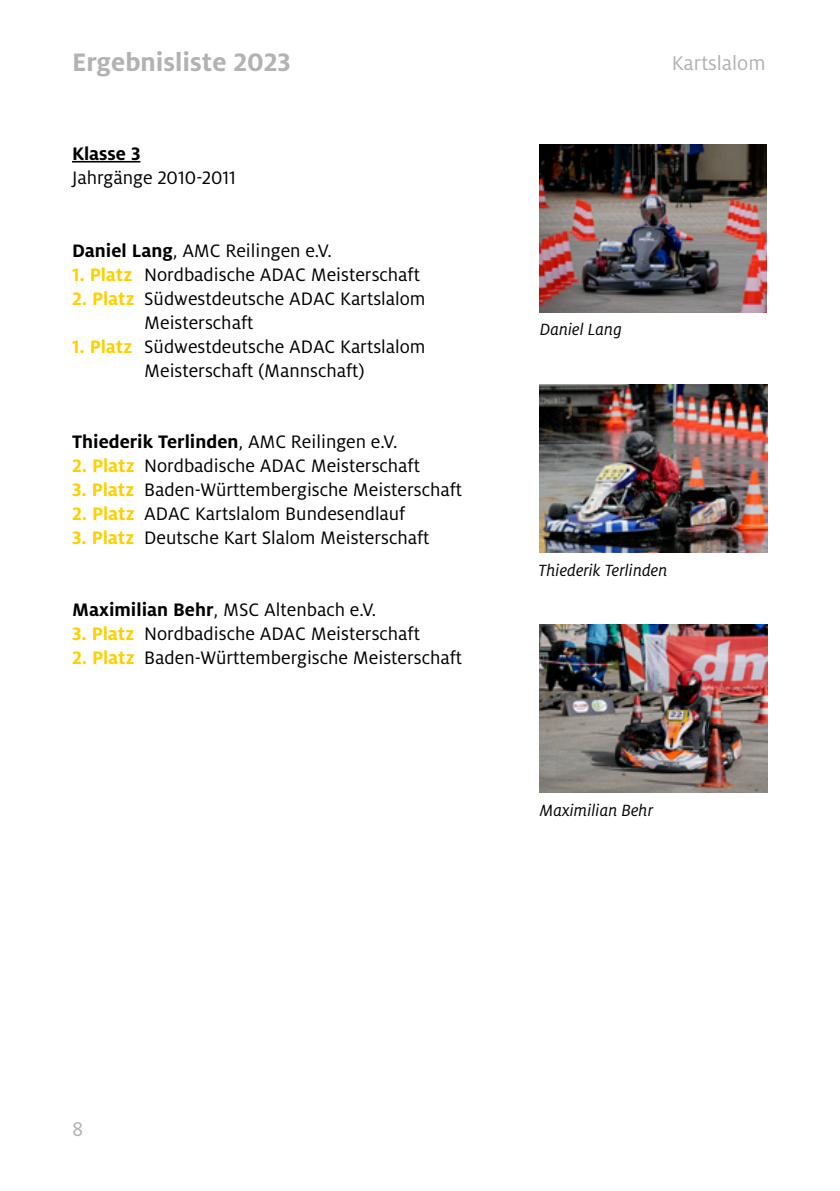
<style>
.page{position:relative;width:840px;height:1191px;background:#fff}
.page>*{position:absolute;margin:0;border:0;box-sizing:border-box;transform-origin:0 0}
.t1{font:700 28px "Milo ADAC";color:#b3b2b2}
.t2{font:22px "Milo ADAC";color:#b3b2b2}
.t3{font:20px/24px "Milo ADAC";color:#000}
.t4{font:700 20px "Milo ADAC";color:#000}
.t5{font:italic 18px "Milo ADAC";color:#000}
.s1{font-weight:700}
.s2{font-weight:700;color:#ffd000}
.s3{font-weight:400}
</style>
<div class="page">
<hr style="left:72px;top:161px;width:68px;height:1px;background:#000">
<img style="left:539px;top:144px;width:227px;height:168px">
<img style="left:539px;top:384px;width:227px;height:168px">
<img style="left:539px;top:624px;width:227px;height:168px">
<h1 class="t1" style="left:72px;top:47px;width:220px">Ergebnisliste 2023</h1>
<p class="t2" style="left:671px;top:51px;width:95px">Kartslalom</p>
<p class="t4" style="left:72px;top:142px;width:70px">Klasse 3</p>
<p class="t3" style="left:72px;top:166px;width:165px">Jahrgänge 2010-2011</p>
<p class="t3" style="left:72px;top:238px;width:261px"><span class="s1">Daniel Lang</span>, AMC Reilingen e.V.</p>
<p class="t3" style="left:72px;top:262px;width:349px"><span class="s2">1. Platz</span> Nordbadische ADAC Meisterschaft</p>
<p class="t3" style="left:144px;top:286px;width:282px;text-indent:-72px"><span class="s2">2. Platz</span> Südwestdeutsche ADAC Kartslalom<br>Meisterschaft</p>
<p class="t3" style="left:72px;top:334px;width:354px;text-align:center"><span class="s2">1. Platz</span> Südwestdeutsche ADAC Kartslalom<br>Meisterschaft (Mannschaft)</p>
<p class="t4" style="left:72px;top:430px;width:327px">Thiederik Terlinden<span class="s3">, AMC Reilingen e.V.</span></p>
<p class="t3" style="left:72px;top:454px;width:349px"><span class="s2">2. Platz</span> Nordbadische ADAC Meisterschaft</p>
<p class="t3" style="left:72px;top:478px;width:391px"><span class="s2">3. Platz</span> Baden-Württembergische Meisterschaft</p>
<p class="t3" style="left:72px;top:502px;width:335px"><span class="s2">2. Platz</span> ADAC Kartslalom Bundesendlauf</p>
<p class="t3" style="left:72px;top:526px;width:359px"><span class="s2">3. Platz</span> Deutsche Kart Slalom Meisterschaft</p>
<p class="t3" style="left:72px;top:598px;width:305px"><span class="s1">Maximilian Behr</span>, MSC Altenbach e.V.</p>
<p class="t3" style="left:72px;top:622px;width:349px"><span class="s2">3. Platz</span> Nordbadische ADAC Meisterschaft</p>
<p class="t3" style="left:72px;top:646px;width:391px"><span class="s2">2. Platz</span> Baden-Württembergische Meisterschaft</p>
<p class="t5" style="left:539px;top:319px;width:83px">Daniel Lang</p>
<p class="t5" style="left:538px;top:560px;width:130px">Thiederik Terlinden</p>
<p class="t5" style="left:539px;top:800px;width:114px">Maximilian Behr</p>
<p class="t2" style="left:72px;top:1117px;width:13px">8</p>
</div>
